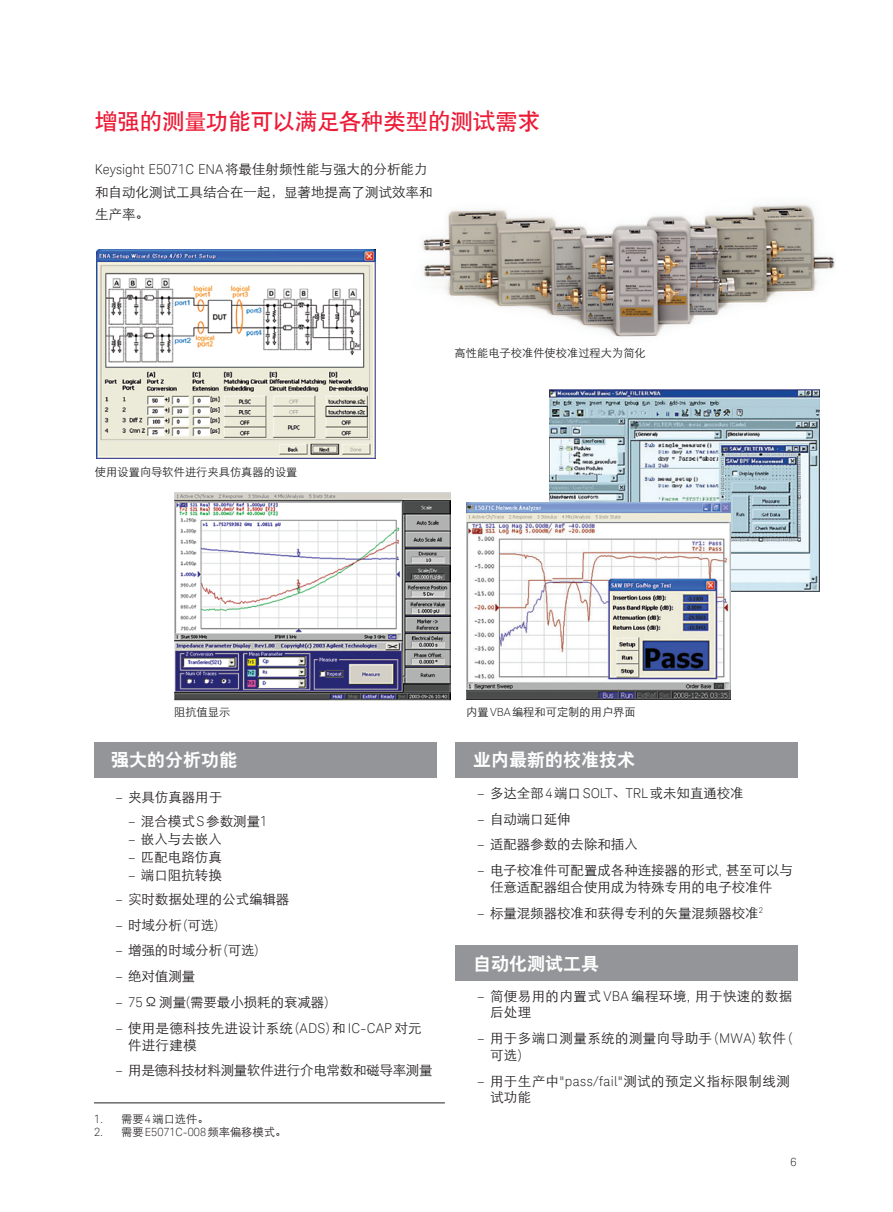
<style>
.page{position:relative;width:893px;height:1212px;background:#fff}
.page>*{position:absolute;margin:0;border:0;box-sizing:border-box;transform-origin:0 0}
.t1{font:22.5px "H Yb 1 gj";letter-spacing:-.01em;color:#ed1a36}
.t2{font:18px "H Yb 2 gj";color:#fff}
.t3{font:13.5px/22.5px "ST Xihei";letter-spacing:-.005em;color:#231f20}
.t4{font:13.5px/16.5px "ST Xihei";letter-spacing:.03em;color:#231f20}
.t5{font:300 13.5px "Keysight Sans";color:#231f20}
.t6{font:13.5px/16.5px "ST Xihei";letter-spacing:.02em;color:#231f20}
.t7{font:11.25px "ST Xihei";color:#231f20}
.t8{font:300 11.25px "Keysight Sans";color:#231f20}
.s1{font-family:"ST Xihei";font-weight:400}
.s2{font-family:"Keysight Sans";font-weight:300}
</style>
<div class="page">
<img style="left:549px;top:389px;width:271px;height:202px">
<img style="left:466px;top:502px;width:265px;height:197px">
<img style="left:96px;top:249px;width:280px;height:210px">
<img style="left:174px;top:493px;width:276px;height:208px">
<img style="left:422px;top:204px;width:413px;height:133px">
<div style="left:456px;top:742px;width:342px;height:35px;background:#939598"></div>
<div style="left:456px;top:946px;width:342px;height:35px;background:#939598"></div>
<div style="left:94px;top:742px;width:343px;height:35px;background:#939598"></div>
<hr style="left:94px;top:1102px;width:351px;height:1px;background:#231f20">
<h1 class="t1" style="left:95px;top:110px;width:447px">增强的测量功能可以满足各种类型的测试需求</h1>
<p class="t5" style="left:95px;top:162px;width:334px">Keysight E5071C ENA<span class="s1">将最佳射频性能与强大的分析能力</span></p>
<p class="t3" style="left:95px;top:181px;width:339px">和自动化测试工具结合在一起，显著地提高了测试效率和生产率。</p>
<p class="t7" style="left:95px;top:466px;width:204px">使用设置向导软件进行夹具仿真器的设置</p>
<p class="t7" style="left:455px;top:348px;width:193px">高性能电子校准件使校准过程大为简化</p>
<p class="t7" style="left:174px;top:706px;width:58px">阻抗值显示</p>
<p class="t7" style="left:466px;top:706px;width:171px">内置<span class="s2">VBA</span>编程和可定制的用户界面</p>
<h2 class="t2" style="left:473px;top:751px;width:163px">业内最新的校准技术</h2>
<p class="t3" style="left:477px;top:781px;width:268px"><span class="s2">–</span> 多达全部<span class="s2">4</span>端口<span class="s2">SOLT</span>、<span class="s2">TRL</span>或未知直通校准</p>
<p class="t3" style="left:477px;top:807px;width:95px"><span class="s2">–</span> 自动端口延伸</p>
<p class="t3" style="left:477px;top:833px;width:162px"><span class="s2">–</span> 适配器参数的去除和插入</p>
<p class="t3" style="left:477px;top:862px;width:317px;line-height:16.5px;text-align:center"><span class="s2">–</span> 电子校准件可配置成各种连接器的形式<span class="s2">,</span> 甚至可以与任意适配器组合使用成为特殊专用的电子校准件</p>
<p class="t3" style="left:477px;top:901px;width:287px"><span class="s2">–</span> 标量混频器校准和获得专利的矢量混频器校准<sup>2</sup></p>
<h2 class="t2" style="left:473px;top:954px;width:127px">自动化测试工具</h2>
<p class="t4" style="left:490px;top:988px;width:304px;text-indent:-13px"><span class="s2">–</span> 简便易用的内置式 <span class="s2">VBA</span> 编程环境<span class="s2">,</span> 用于快速的数据后处理</p>
<p class="t4" style="left:490px;top:1030px;width:304px;text-indent:-13px"><span class="s2">–</span> 用于多端口测量系统的测量向导助手 <span class="s2">(MWA)</span> 软件 <span class="s2">(</span>可选<span class="s2">)</span></p>
<p class="t4" style="left:490px;top:1072px;width:301px;text-indent:-13px"><span class="s2">–</span> 用于生产中<span class="s2">"pass/fail"</span>测试的预定义指标限制线测试功能</p>
<h2 class="t2" style="left:111px;top:751px;width:127px">强大的分析功能</h2>
<p class="t3" style="left:115px;top:785px;width:108px"><span class="s2">–</span> 夹具仿真器用于</p>
<p class="t3" style="left:128px;top:810px;width:141px"><span class="s2">–</span> 混合模式<span class="s2">S</span>参数测量<span class="s2">1</span></p>
<p class="t3" style="left:128px;top:828px;width:95px"><span class="s2">–</span> 嵌入与去嵌入</p>
<p class="t3" style="left:128px;top:846px;width:95px"><span class="s2">–</span> 匹配电路仿真</p>
<p class="t3" style="left:128px;top:864px;width:95px"><span class="s2">–</span> 端口阻抗转换</p>
<p class="t3" style="left:115px;top:887px;width:176px"><span class="s2">–</span> 实时数据处理的公式编辑器</p>
<p class="t3" style="left:115px;top:913px;width:104px"><span class="s2">–</span> 时域分析<span class="s2">(</span>可选<span class="s2">)</span></p>
<p class="t3" style="left:115px;top:939px;width:145px"><span class="s2">–</span> 增强的时域分析<span class="s2">(</span>可选<span class="s2">)</span></p>
<p class="t3" style="left:115px;top:965px;width:81px"><span class="s2">–</span> 绝对值测量</p>
<p class="t3" style="left:115px;top:991px;width:215px"><span class="s2">– 75</span>Ω测量<span class="s2">(</span>需要最小损耗的衰减器<span class="s2">)</span></p>
<p class="t6" style="left:128px;top:1020px;width:295px;text-indent:-13px"><span class="s2">–</span> 使用是德科技先进设计系统<span class="s2">(ADS)</span>和<span class="s2">IC-CAP</span>对元件进行建模</p>
<p class="t3" style="left:115px;top:1059px;width:319px"><span class="s2">–</span> 用是德科技材料测量软件进行介电常数和磁导率测量</p>
<p class="t7" style="left:94px;top:1113px;width:116px"><span class="s2">1.</span> 需要<span class="s2">4</span>端口选件。</p>
<p class="t8" style="left:94px;top:1125px;width:194px">2. <span class="s1">需要</span>E5071C-008<span class="s1">频率偏移模式。</span></p>
<p class="t8" style="left:790px;top:1156px;width:8px">6</p>
</div>
